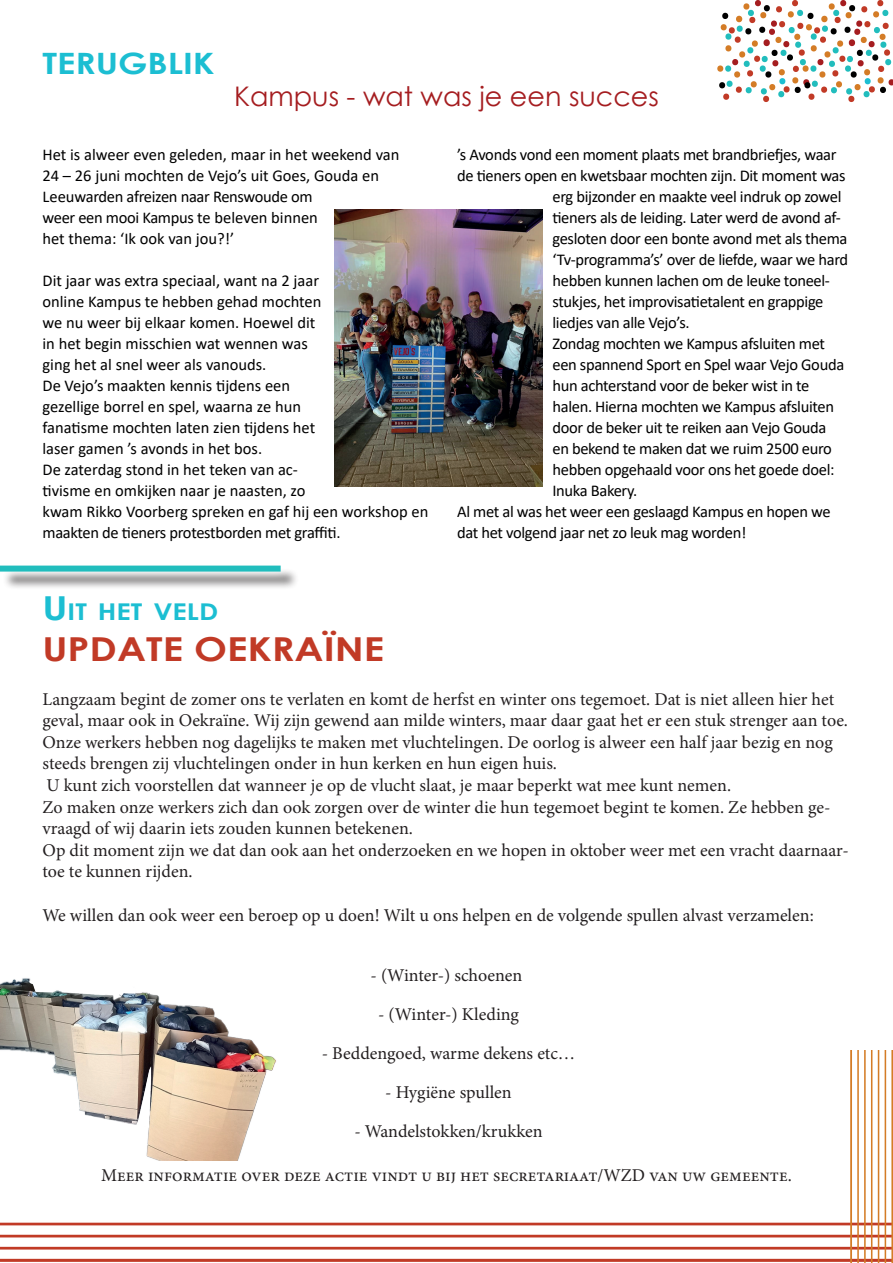
<style>
.page{position:relative;width:893px;height:1263px;background:#fff}
.page>*{position:absolute;margin:0;border:0;box-sizing:border-box;transform-origin:0 0}
.t1{font:700 33px "Century Gothic";color:#c13a26;scale:1.19 1}
.t2{font:700 29.4px "Century Gothic";color:#1cbed2;scale:1.19 1}
.t3{font:27px "Century Gothic";color:#a51d20}
.t4{font:700 23.1px "Century Gothic";color:#1cbed2;scale:1.19 1}
.t5{font:18px/21.6px "Minion Pro";color:#231f20}
.t6{font:16.5px "Calibri";letter-spacing:-.02em;color:#000001}
.t7{font:16.5px/21px "Calibri";color:#000001}
.s1{font-size:33px}
</style>
<div class="page">
<div style="left:3px;top:568px;width:296px;height:22px;background:#231f20;opacity:.75"></div>
<div style="left:0;top:556px;width:290px;height:25px;background:#fff;opacity:.75"></div>
<div style="left:0;top:566px;width:281px;height:6px;background:#21bdbd"></div>
<svg style="left:717px;top:0;width:176px;height:102px"></svg>
<img style="left:0;top:978px;width:259px;height:72px">
<img style="left:334px;top:209px;width:208px;height:278px">
<svg style="left:0;top:1050px;width:893px;height:213px"></svg>
<hr style="left:850px;top:1050px;width:2px;height:213px;background:#d47c26">
<hr style="left:871px;top:1050px;width:1px;height:213px;background:#d47c26">
<hr style="left:878px;top:1050px;width:1px;height:213px;background:#d47c26">
<hr style="left:885px;top:1050px;width:1px;height:213px;background:#d47c26">
<hr style="left:864px;top:1050px;width:2px;height:213px;background:#d47c26">
<hr style="left:857px;top:1050px;width:2px;height:213px;background:#d47c26">
<h2 class="t2" style="left:43px;top:41px;width:146px">TERUGBLIK</h2>
<h3 class="t3" style="left:234px;top:78px;width:426px">Kampus - wat was je een succes</h3>
<p class="t7" style="left:43px;top:143px;width:358px">Het is alweer even geleden, maar in het weekend van 24 – 26 juni mochten de Vejo’s uit Goes, Gouda en Leeuwarden afreizen naar Renswoude om<br>weer een mooi Kampus te beleven binnen<br>het thema: ‘Ik ook van jou?!’</p>
<p class="t7" style="left:43px;top:269px;width:387px">Dit jaar was extra speciaal, want na 2 jaar<br>online Kampus te hebben gehad mochten<br>we nu weer bij elkaar komen. Hoewel dit<br>in het begin misschien wat wennen was<br>ging het al snel weer als vanouds.<br>De Vejo’s maakten kennis tijdens een<br>gezellige borrel en spel, waarna ze hun<br>fanatisme mochten laten zien tijdens het<br>laser gamen ’s avonds in het bos.<br>De zaterdag stond in het teken van ac-<br>tivisme en omkijken naar je naasten, zo<br>kwam Rikko Voorberg spreken en gaf hij een workshop en maakten de tieners protestborden met graffiti.</p>
<p class="t6" style="left:457px;top:143px;width:381px">’s Avonds vond een moment plaats met brandbriefjes, waar</p>
<p class="t6" style="left:457px;top:164px;width:390px">de tieners open en kwetsbaar mochten zijn. Dit moment was</p>
<p class="t6" style="left:552px;top:185px;width:291px">erg bijzonder en maakte veel indruk op zowel</p>
<p class="t6" style="left:552px;top:206px;width:290px">tieners als de leiding. Later werd de avond af-</p>
<p class="t6" style="left:552px;top:227px;width:296px">gesloten door een bonte avond met als thema</p>
<p class="t6" style="left:552px;top:248px;width:297px">‘Tv-programma’s’ over de liefde, waar we hard</p>
<p class="t6" style="left:552px;top:269px;width:279px">hebben kunnen lachen om de leuke toneel-</p>
<p class="t6" style="left:552px;top:290px;width:273px">stukjes, het improvisatietalent en grappige</p>
<p class="t6" style="left:552px;top:311px;width:139px">liedjes van alle Vejo’s.</p>
<p class="t6" style="left:552px;top:332px;width:274px">Zondag mochten we Kampus afsluiten met</p>
<p class="t6" style="left:552px;top:353px;width:293px">een spannend Sport en Spel waar Vejo Gouda</p>
<p class="t6" style="left:552px;top:374px;width:258px">hun achterstand voor de beker wist in te</p>
<p class="t6" style="left:552px;top:395px;width:283px">halen. Hierna mochten we Kampus afsluiten</p>
<p class="t6" style="left:552px;top:416px;width:275px">door de beker uit te reiken aan Vejo Gouda</p>
<p class="t6" style="left:552px;top:437px;width:281px">en bekend te maken dat we ruim 2500 euro</p>
<p class="t6" style="left:552px;top:458px;width:284px">hebben opgehaald voor ons het goede doel:</p>
<p class="t6" style="left:552px;top:479px;width:86px">Inuka Bakery.</p>
<p class="t6" style="left:457px;top:500px;width:375px">Al met al was het weer een geslaagd Kampus en hopen we</p>
<p class="t6" style="left:457px;top:521px;width:291px">dat het volgend jaar net zo leuk mag worden!</p>
<p class="t4" style="left:43px;top:594px;width:149px"><span class="s1">U</span> IT HET VELD</p>
<h1 class="t1" style="left:43px;top:623px;width:149px">UPDATE OEKR</h1>
<h1 class="t1" style="left:295px;top:623px;width:54px">AÏNE</h1>
<p class="t5" style="left:43px;top:688px;width:808px">Langzaam begint de zomer ons te verlaten en komt de herfst en winter ons tegemoet. Dat is niet alleen hier het geval, maar ook in Oekraïne. Wij zijn gewend aan milde winters, maar daar gaat het er een stuk strenger aan toe.<br>Onze werkers hebben nog dagelijks te maken met vluchtelingen. De oorlog is alweer een half jaar bezig en nog steeds brengen zij vluchtelingen onder in hun kerken en hun eigen huis.<br>U kunt zich voorstellen dat wanneer je op de vlucht slaat, je maar beperkt wat mee kunt nemen.<br>Zo maken onze werkers zich dan ook zorgen over de winter die hun tegemoet begint te komen. Ze hebben ge&shy;vraagd of wij daarin iets zouden kunnen betekenen.<br>Op dit moment zijn we dat dan ook aan het onderzoeken en we hopen in oktober weer met een vracht daarnaar&shy;toe te kunnen rijden.</p>
<p class="t5" style="left:43px;top:904px;width:773px">We willen dan ook weer een beroep op u doen! Wilt u ons helpen en de volgende spullen alvast verzamelen:</p>
<p class="t5" style="left:371px;top:965px;width:153px">- (Winter-) schoenen</p>
<p class="t5" style="left:378px;top:1004px;width:142px">- (Winter-) Kleding</p>
<p class="t5" style="left:322px;top:1043px;width:255px">- Beddengoed, warme dekens etc…</p>
<p class="t5" style="left:385px;top:1082px;width:128px">- Hygiëne spullen</p>
<p class="t5" style="left:354px;top:1121px;width:190px">- Wandelstokken/krukken</p>
<p class="t5" style="left:101px;top:1164px;width:692px">Meer informatie over deze actie vindt u bij het secretariaat/WZD van uw gemeente.</p>
</div>
